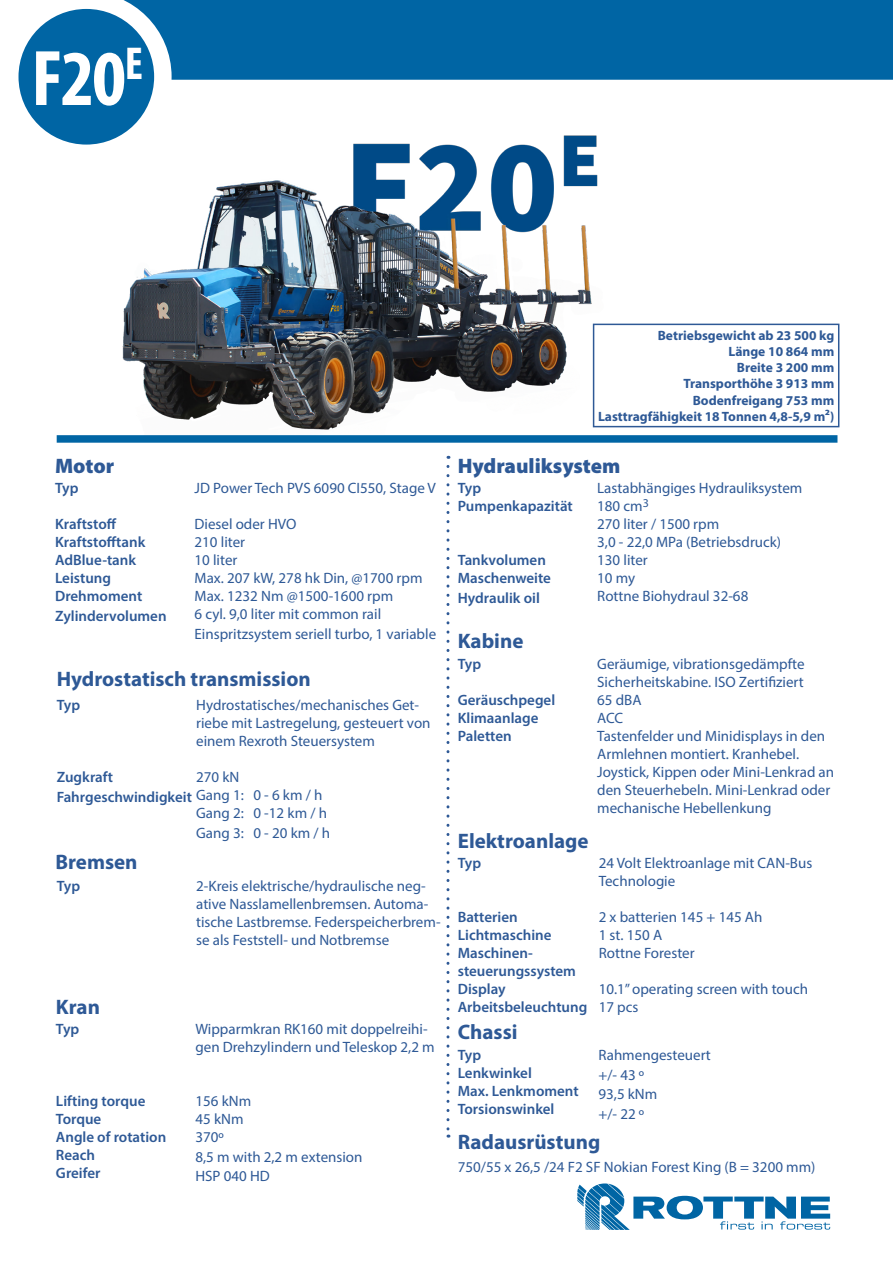
<style>
.page{position:relative;width:893px;height:1263px;background:#fff}
.page>*{position:absolute;margin:0;border:0;box-sizing:border-box;transform-origin:0 0}
.t1{font:700 condensed 79.5px "Myriad Pro";color:#fff}
.t2{font:700 21px "Myriad Pro";color:#2e5996}
.t3{font:900 21px "Myriad Pro";color:#2e5996}
.t4{font:15px/18px "Myriad Pro";color:#2e5996}
.t5{font:600 15px/18px "Myriad Pro";color:#2e5996}
.t6{font:700 13.5px "Myriad Pro";color:#2e5996}
</style>
<div class="page">
<svg style="left:446px;top:466px;width:3px;height:671px"></svg>
<div style="left:57px;top:435px;width:780px;height:8px;background:#0065a4"></div>
<div style="left:172px;top:0;width:721px;height:80px;background:#0065a4"></div>
<svg style="left:18px;top:0;width:154px;height:140px"></svg>
<div style="left:19px;top:9px;width:135px;height:136px;background:#0065a4;border-radius:50%"></div>
<svg style="left:577px;top:1183px;width:253px;height:47px"></svg>
<img style="left:78px;top:99px;width:549px;height:331px">
<div style="left:593px;top:324px;width:246px;height:103px;border:2px solid #2e5996"></div>
<p class="t1" style="left:31px;top:29px;width:113px">F20<sup>E</sup></p>
<p class="t3" style="left:55px;top:452px;width:61px">Motor</p>
<p class="t5" style="left:55px;top:479px;width:25px">Typ</p>
<p class="t5" style="left:55px;top:515px;width:63px">Kraftstoff</p>
<p class="t5" style="left:55px;top:533px;width:92px">Kraftstofftank</p>
<p class="t5" style="left:55px;top:551px;width:83px">AdBlue-tank</p>
<p class="t5" style="left:55px;top:569px;width:58px">Leistung</p>
<p class="t5" style="left:55px;top:587px;width:89px">Drehmoment</p>
<p class="t5" style="left:55px;top:606px;width:113px">Zylindervolumen</p>
<p class="t4" style="left:195px;top:479px;width:243px">JD Power Tech PVS 6090 CI550, Stage V</p>
<p class="t4" style="left:195px;top:515px;width:103px">Diesel oder HVO</p>
<p class="t4" style="left:195px;top:533px;width:52px">210 liter</p>
<p class="t4" style="left:195px;top:551px;width:44px">10 liter</p>
<p class="t4" style="left:195px;top:569px;width:229px">Max. 207 kW, 278 hk Din, @1700 rpm</p>
<p class="t4" style="left:195px;top:587px;width:200px">Max. 1232 Nm @1500-1600 rpm</p>
<p class="t4" style="left:195px;top:605px;width:188px">6 cyl. 9,0 liter mit common rail</p>
<p class="t4" style="left:195px;top:624px;width:243px">Einspritzsystem seriell turbo, 1 variable</p>
<p class="t2" style="left:57px;top:665px;width:256px">Hydrostatisch transmission</p>
<p class="t4" style="left:196px;top:696px;width:236px">Hydrostatisches/mechanisches Get&shy;riebe mit Lastregelung, gesteuert von einem Rexroth Steuersystem</p>
<p class="t4" style="left:196px;top:768px;width:45px">270 kN</p>
<p class="t4" style="left:196px;top:786px;width:128px">Gang 1: 0 - 6 km / h</p>
<p class="t4" style="left:196px;top:804px;width:132px">Gang 2: 0 -12 km / h</p>
<p class="t4" style="left:196px;top:823px;width:136px">Gang 3: 0 - 20 km / h</p>
<p class="t5" style="left:57px;top:696px;width:25px">Typ</p>
<p class="t5" style="left:57px;top:768px;width:58px">Zugkraft</p>
<p class="t5" style="left:57px;top:787px;width:137px">Fahrgeschwindigkeit</p>
<p class="t2" style="left:55px;top:848px;width:84px">Bremsen</p>
<p class="t5" style="left:57px;top:877px;width:25px">Typ</p>
<p class="t4" style="left:196px;top:877px;width:246px">2-Kreis elektrische/hydraulische neg&shy;ative Nasslamellenbremsen. Automa&shy;tische Lastbremse. Federspeicherbrem&shy;se als Feststell- und Notbremse</p>
<p class="t2" style="left:56px;top:993px;width:46px">Kran</p>
<p class="t5" style="left:56px;top:1020px;width:25px">Typ</p>
<p class="t5" style="left:56px;top:1092px;width:91px">Lifting torque</p>
<p class="t5" style="left:56px;top:1110px;width:47px">Torque</p>
<p class="t5" style="left:56px;top:1128px;width:112px">Angle of rotation</p>
<p class="t5" style="left:56px;top:1146px;width:41px">Reach</p>
<p class="t5" style="left:56px;top:1164px;width:46px">Greifer</p>
<p class="t4" style="left:195px;top:1020px;width:241px">Wipparmkran RK160 mit doppelreihi&shy;gen Drehzylindern und Teleskop 2,2 m</p>
<p class="t4" style="left:195px;top:1092px;width:57px">156 kNm</p>
<p class="t4" style="left:195px;top:1110px;width:50px">45 kNm</p>
<p class="t4" style="left:195px;top:1128px;width:30px">370º</p>
<p class="t4" style="left:195px;top:1147px;width:169px">8,5 m with 2,2 m extension</p>
<p class="t4" style="left:195px;top:1167px;width:76px">HSP 040 HD</p>
<p class="t6" style="left:658px;top:326px;width:178px">Betriebsgewicht ab 23 500 kg</p>
<p class="t6" style="left:728px;top:343px;width:107px">Länge 10 864 mm</p>
<p class="t6" style="left:737px;top:359px;width:99px">Breite 3 200 mm</p>
<p class="t6" style="left:683px;top:375px;width:152px">Transporthöhe 3 913 mm</p>
<p class="t6" style="left:693px;top:391px;width:143px">Bodenfreigang 753 mm</p>
<p class="t6" style="left:598px;top:407px;width:238px">Lasttragfähigkeit 18 Tonnen 4,8-5,9 m2)</p>
<p class="t3" style="left:458px;top:452px;width:164px">Hydrauliksystem</p>
<p class="t5" style="left:458px;top:479px;width:25px">Typ</p>
<p class="t5" style="left:458px;top:497px;width:117px">Pumpenkapazität</p>
<p class="t4" style="left:597px;top:479px;width:207px">Lastabhängiges Hydrauliksystem</p>
<p class="t4" style="left:597px;top:497px;width:53px">180 cm<sup>3</sup></p>
<p class="t4" style="left:597px;top:515px;width:124px">270 liter / 1500 rpm</p>
<p class="t4" style="left:597px;top:533px;width:185px">3,0 - 22,0 MPa (Betriebsdruck)</p>
<p class="t4" style="left:597px;top:551px;width:52px">130 liter</p>
<p class="t4" style="left:597px;top:569px;width:39px">10 my</p>
<p class="t4" style="left:597px;top:587px;width:153px">Rottne Biohydraul 32-68</p>
<p class="t5" style="left:458px;top:551px;width:90px">Tankvolumen</p>
<p class="t5" style="left:458px;top:569px;width:95px">Maschenweite</p>
<p class="t5" style="left:458px;top:588px;width:84px">Hydraulik oil</p>
<p class="t2" style="left:458px;top:627px;width:67px">Kabine</p>
<p class="t5" style="left:458px;top:655px;width:25px">Typ</p>
<p class="t5" style="left:458px;top:691px;width:99px">Geräuschpegel</p>
<p class="t5" style="left:458px;top:709px;width:82px">Klimaanlage</p>
<p class="t5" style="left:458px;top:727px;width:56px">Paletten</p>
<p class="t2" style="left:458px;top:827px;width:132px">Elektroanlage</p>
<p class="t5" style="left:458px;top:854px;width:25px">Typ</p>
<p class="t5" style="left:458px;top:908px;width:61px">Batterien</p>
<p class="t5" style="left:458px;top:926px;width:95px">Lichtmaschine</p>
<p class="t5" style="left:458px;top:944px;width:120px">Maschinen&shy;steuerungssystem</p>
<p class="t5" style="left:458px;top:980px;width:49px">Display</p>
<p class="t5" style="left:458px;top:998px;width:131px">Arbeitsbeleuchtung</p>
<p class="t2" style="left:458px;top:1018px;width:61px">Chassi</p>
<p class="t5" style="left:458px;top:1046px;width:25px">Typ</p>
<p class="t5" style="left:458px;top:1064px;width:76px">Lenkwinkel</p>
<p class="t5" style="left:458px;top:1082px;width:122px">Max. Lenkmoment</p>
<p class="t5" style="left:458px;top:1100px;width:98px">Torsionswinkel</p>
<p class="t4" style="left:597px;top:655px;width:209px">Geräumige, vibrationsgedämpfte</p>
<p class="t4" style="left:597px;top:673px;width:208px">Sicherheitskabine. ISO Zertifiziert</p>
<p class="t4" style="left:597px;top:691px;width:46px">65 dBA</p>
<p class="t4" style="left:597px;top:709px;width:28px">ACC</p>
<p class="t4" style="left:597px;top:727px;width:238px">Tastenfelder und Minidisplays in den Armlehnen montiert. Kranhebel.<br>Joystick, Kippen oder Mini-Lenkrad an den Steuerhebeln. Mini-Lenkrad oder mechanische Hebellenkung</p>
<p class="t4" style="left:599px;top:854px;width:215px">24 Volt Elektroanlage mit CAN-Bus<br>Technologie</p>
<p class="t4" style="left:599px;top:908px;width:165px">2 x batterien 145 + 145 Ah</p>
<p class="t4" style="left:599px;top:926px;width:65px">1 st. 150 A</p>
<p class="t4" style="left:599px;top:944px;width:97px">Rottne Forester</p>
<p class="t4" style="left:599px;top:980px;width:211px">10.1” operating screen with touch</p>
<p class="t4" style="left:599px;top:998px;width:41px">17 pcs</p>
<p class="t4" style="left:598px;top:1046px;width:114px">Rahmengesteuert</p>
<p class="t4" style="left:598px;top:1065px;width:47px">+/- 43 º</p>
<p class="t4" style="left:598px;top:1085px;width:60px">93,5 kNm</p>
<p class="t4" style="left:598px;top:1104px;width:47px">+/- 22 º</p>
<p class="t2" style="left:458px;top:1128px;width:144px">Radausrüstung</p>
<p class="t4" style="left:458px;top:1158px;width:359px">750/55 x 26,5 /24 F2 SF Nokian Forest King (B = 3200 mm)</p>
</div>
